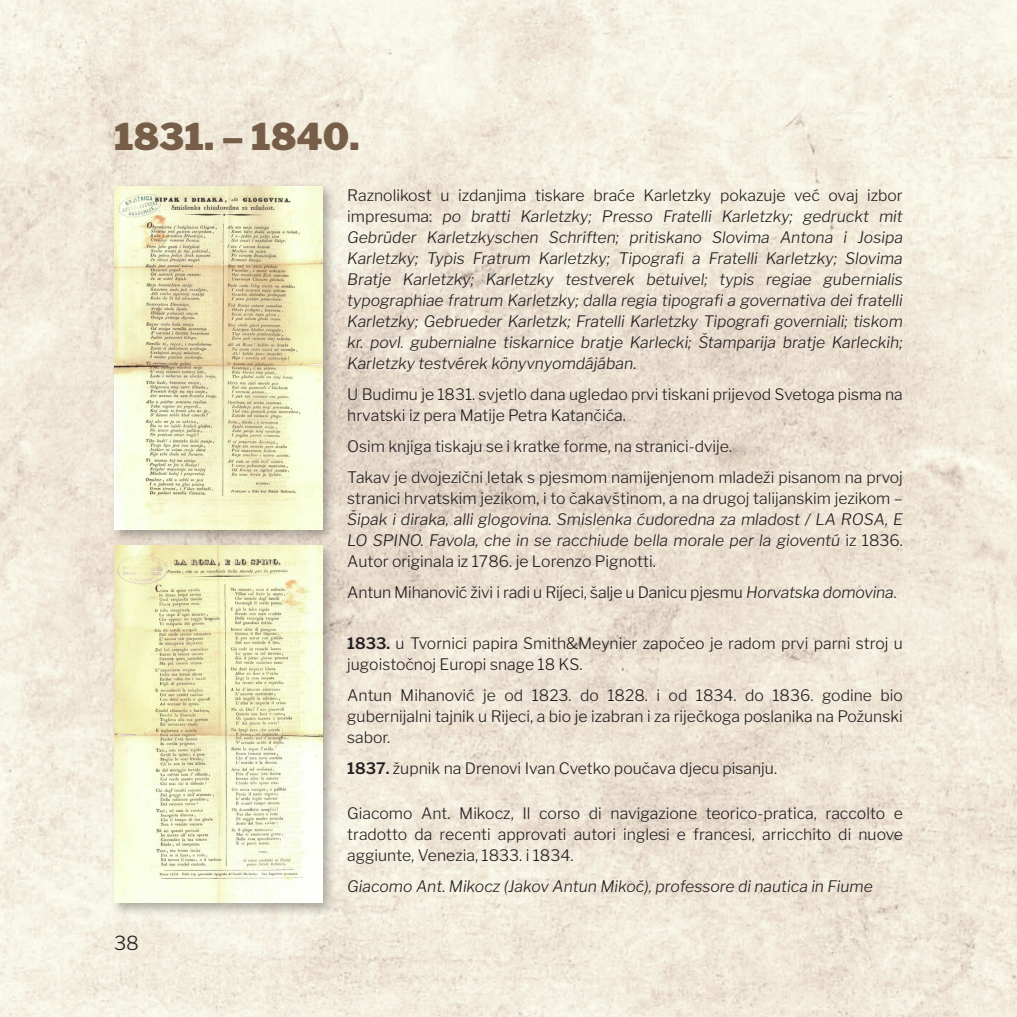
<style>
.page{position:relative;width:1017px;height:1017px;background:#fff}
.page>*{position:absolute;margin:0;border:0;box-sizing:border-box;transform-origin:0 0}
.godine{font:900 36.75px "Libre Franklin";color:#775e49}
.t1{font:300 19.25px "Libre Franklin";color:#231f20}
.osnovni{font:300 15.75px/21px "Libre Franklin";color:#231f20;text-align:justify}
.osnovni-2{font:italic 300 15.75px/21px "Libre Franklin";color:#231f20;text-align:justify}
.s1{font-style:normal}
.s2{font-style:italic}
.s3{font-weight:600}
</style>
<div class="page">
<img style="left:0;top:0;width:1017px;height:1017px">
<div style="left:109px;top:181px;width:228px;height:363px;background:#231f20;opacity:.35"></div>
<img style="left:114px;top:186px;width:208px;height:344px">
<div style="left:109px;top:540px;width:228px;height:377px;background:#231f20;opacity:.35"></div>
<img style="left:114px;top:545px;width:208px;height:358px">
<p class="godine" style="left:114px;top:114px;width:247px">1831. – 1840.</p>
<p class="osnovni-2" style="left:347px;top:185px;width:557px"><span class="s1">Raznolikost u izdanjima tiskare braće Karletzky pokazuje već ovaj izbor impresuma:</span> po bratti Karletzky; Presso Fratelli Karletzky; gedruckt mit Gebrüder Karletzkyschen Schriften; pritiskano Slovima Antona i Josipa Karletzky; Typis Fratrum Karletzky; Tipografi a Fratelli Karletzky; Slovima Bratje Karletzky; Karletzky testverek betuivel; typis regiae gubernialis typographiae fratrum Karletzky; dalla regia tipografi a governativa dei fratelli Karletzky; Gebrueder Karletzk; Fratelli Karletzky Tipografi governiali; tiskom kr. povl. gubernialne tiskarnice bratje Karlecki; Štamparija bratje Karleckih; Karletzky testvérek könyvnyomdájában<span class="s1">.</span></p>
<p class="osnovni" style="left:347px;top:384px;width:557px">U Budimu je 1831. svjetlo dana ugledao prvi tiskani prijevod Svetoga pisma na hrvatski iz pera Matije Petra Katančića.</p>
<p class="osnovni" style="left:347px;top:436px;width:386px">Osim knjiga tiskaju se i kratke forme, na stranici-dvije.</p>
<p class="osnovni" style="left:347px;top:467px;width:557px">Takav je dvojezični letak s pjesmom namijenjenom mladeži pisanom na prvoj stranici hrvatskim jezikom, i to čakavštinom, a na drugoj talijanskim jezikom – <span class="s2">Šipak i diraka, alli glogovina. Smislenka ćudoredna za mladost / LA ROSA, E LO SPINO. Favola, che in se racchiude bella morale per la gioventú</span> iz 1836.<br>Autor originala iz 1786. je Lorenzo Pignotti.</p>
<p class="osnovni" style="left:347px;top:582px;width:551px">Antun Mihanović živi i radi u Rijeci, šalje u Danicu pjesmu <span class="s2">Horvatska domovina</span>.</p>
<p class="osnovni" style="left:347px;top:632px;width:557px"><span class="s3">1833.</span> u Tvornici papira Smith&amp;Meynier započeo je radom prvi parni stroj u jugoistočnoj Europi snage 18 KS.</p>
<p class="osnovni" style="left:347px;top:684px;width:557px">Antun Mihanović je od 1823. do 1828. i od 1834. do 1836. godine bio gubernijalni tajnik u Rijeci, a bio je izabran i za riječkoga poslanika na Požunski sabor.</p>
<p class="osnovni" style="left:347px;top:757px;width:431px"><span class="s3">1837.</span> župnik na Drenovi Ivan Cvetko poučava djecu pisanju.</p>
<p class="osnovni" style="left:347px;top:803px;width:557px">Giacomo Ant. Mikocz, Il corso di navigazione teorico-pratica, raccolto e tradotto da recenti approvati autori inglesi e francesi, arricchito di nuove aggiunte, Venezia, 1833. i 1834.</p>
<p class="osnovni-2" style="left:347px;top:876px;width:527px">Giacomo Ant. Mikocz (Jakov Antun Mikoč), professore di nautica in Fiume</p>
<p class="t1" style="left:114px;top:931px;width:27px">38</p>
</div>
